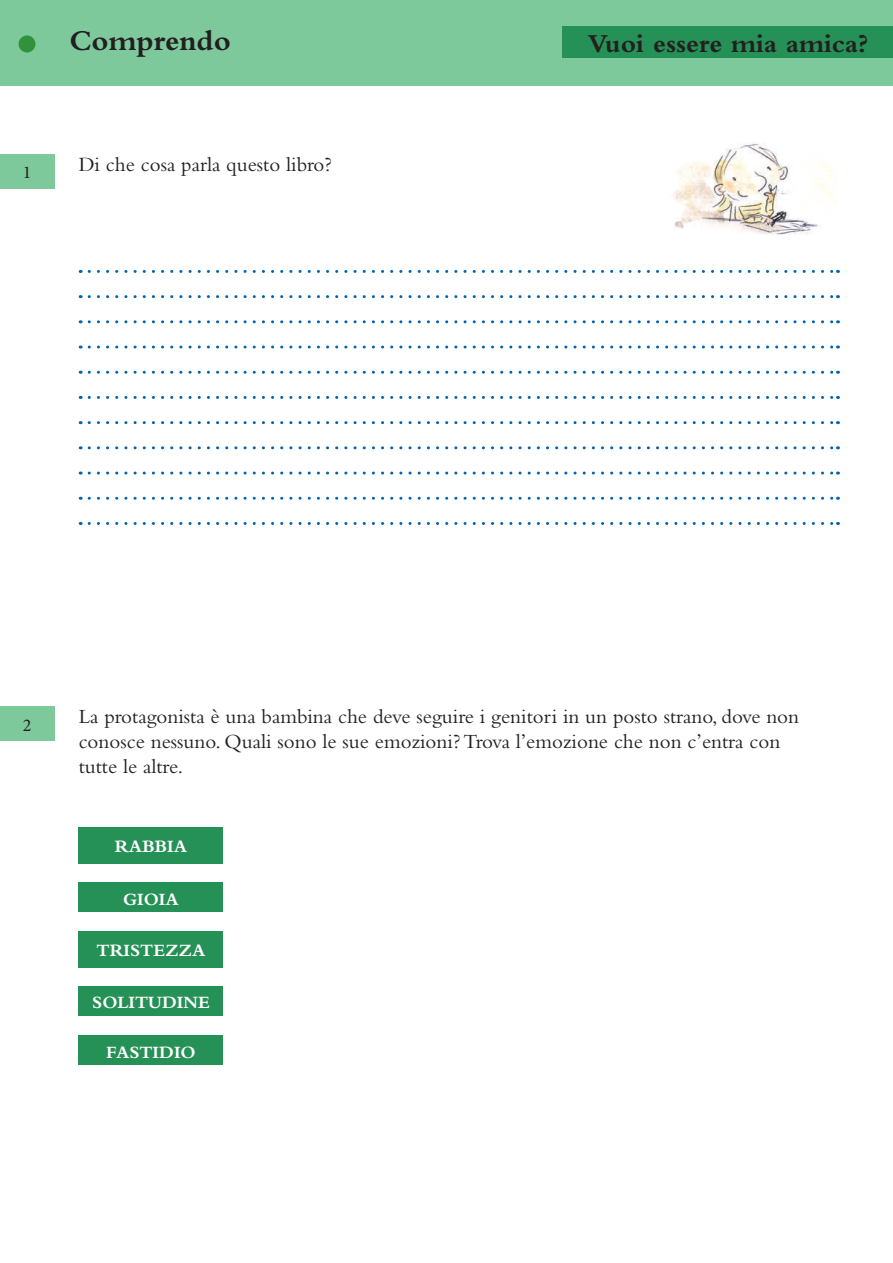
<style>
.page{position:relative;width:893px;height:1263px;background:#fff}
.page>*{position:absolute;margin:0;border:0;box-sizing:border-box;transform-origin:0 0}
.t1{font:700 30px "Bembo";color:#231f20}
.t2{font:700 27px "Bembo";color:#231f20}
.t3{font:21px/25.2px "Bembo";color:#231f20}
.t4{font:700 18px "Bembo";color:#fff}
.t5{font:18px "Minion Pro";color:#231f20}
</style>
<div class="page">
<div style="left:0;top:0;width:893px;height:85px;background:#7dc99c"></div>
<div style="left:0;top:155px;width:54px;height:34px;background:#7dc99c"></div>
<div style="left:0;top:707px;width:54px;height:34px;background:#7dc99c"></div>
<img style="left:673px;top:142px;width:164px;height:93px">
<div style="left:79px;top:827px;width:144px;height:36px;background:#259156"></div>
<div style="left:79px;top:931px;width:144px;height:36px;background:#259156"></div>
<div style="left:79px;top:986px;width:144px;height:30px;background:#259156"></div>
<div style="left:79px;top:882px;width:144px;height:30px;background:#259156"></div>
<div style="left:79px;top:1035px;width:144px;height:30px;background:#259156"></div>
<svg style="left:89px;top:270px;width:749px;height:3px"></svg>
<svg style="left:89px;top:295px;width:749px;height:3px"></svg>
<svg style="left:89px;top:320px;width:749px;height:3px"></svg>
<svg style="left:89px;top:345px;width:749px;height:3px"></svg>
<svg style="left:89px;top:371px;width:749px;height:3px"></svg>
<svg style="left:89px;top:396px;width:749px;height:3px"></svg>
<svg style="left:89px;top:421px;width:749px;height:3px"></svg>
<svg style="left:89px;top:446px;width:749px;height:3px"></svg>
<svg style="left:89px;top:471px;width:749px;height:3px"></svg>
<svg style="left:89px;top:497px;width:749px;height:3px"></svg>
<svg style="left:89px;top:522px;width:749px;height:3px"></svg>
<div style="left:563px;top:26px;width:330px;height:32px;background:#259156"></div>
<div style="left:18px;top:35px;width:18px;height:17px;background:#31923c;border-radius:50%"></div>
<h1 class="t1" style="left:69px;top:24px;width:163px">Comprendo</h1>
<p class="t2" style="left:588px;top:29px;width:282px">Vuoi essere mia amica?</p>
<p class="t5" style="left:23px;top:160px;width:10px">1</p>
<p class="t3" style="left:79px;top:151px;width:255px">Di che cosa parla questo libro?</p>
<p class="t5" style="left:23px;top:713px;width:10px">2</p>
<p class="t3" style="left:79px;top:703px;width:722px">La protagonista è una bambina che deve seguire i genitori in un posto strano, dove non conosce nessuno. Quali sono le sue emozioni? Trova l’emozione che non c’entra con tutte le altre.</p>
<p class="t4" style="left:115px;top:836px;width:74px">RABBIA</p>
<p class="t4" style="left:123px;top:889px;width:57px">GIOIA</p>
<p class="t4" style="left:97px;top:940px;width:110px">TRISTEZZA</p>
<p class="t4" style="left:92px;top:993px;width:119px">SOLITUDINE</p>
<p class="t4" style="left:106px;top:1042px;width:91px">FASTIDIO</p>
</div>
